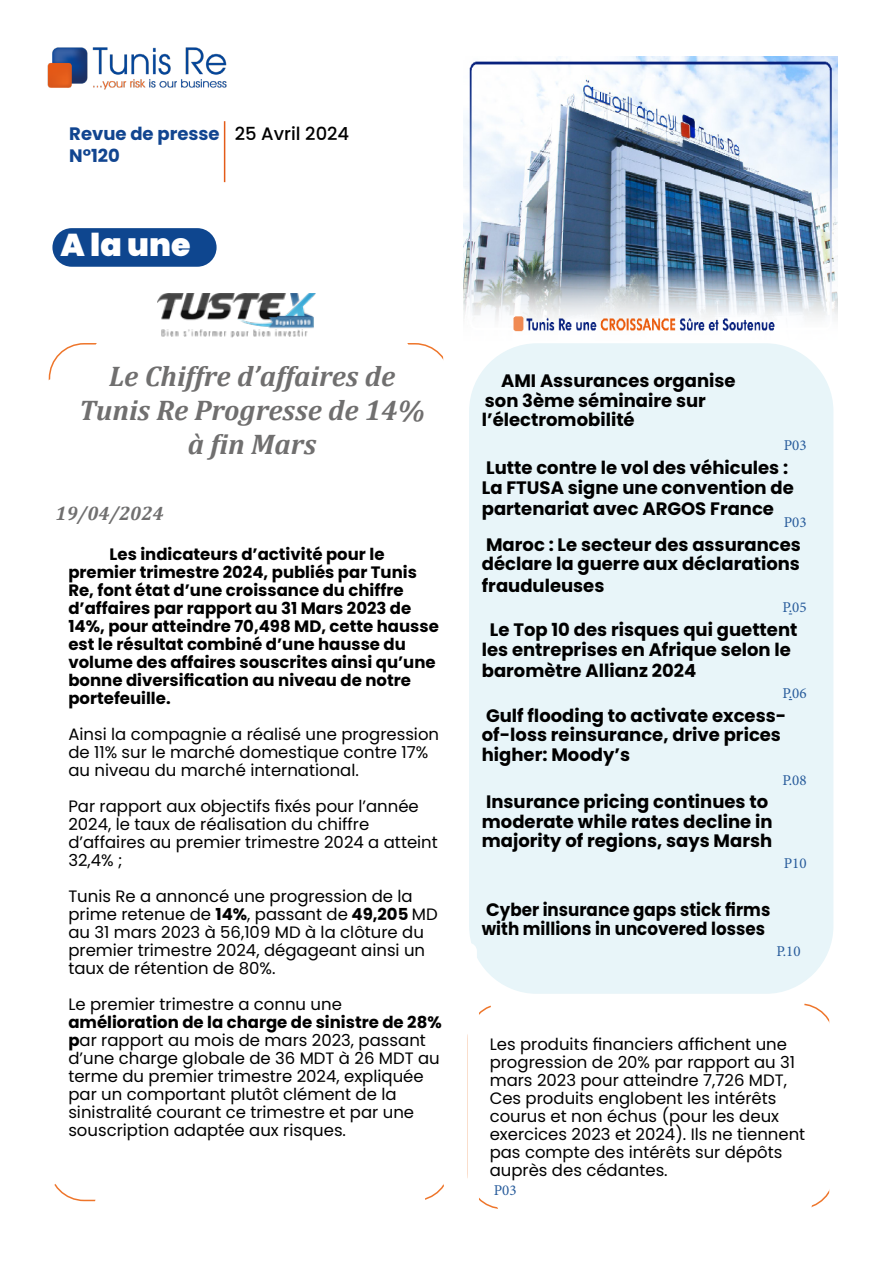
<style>
.page{position:relative;width:893px;height:1263px;background:#fff}
.page>*{position:absolute;margin:0;border:0;box-sizing:border-box;transform-origin:0 0}
.t1{font:900 31.5px "Poppins";color:#fff}
.t2{font:italic 700 28.5px/34.2px "Cambria";color:#706f6f;text-align:center}
.t3{font:italic 700 19.5px "Cambria";color:#706f6f}
.t4{font:700 18px/19.5px "Poppins";color:#000}
.t5{font:700 18px/21.6px "Poppins";color:#114590}
.t6{font:500 18px "Poppins";color:#000}
.t7{font:16.5px/18px "Poppins";color:#000}
.t8{font:700 16.5px/18px "Poppins";color:#000}
.t9{font:15px "Minion Pro";color:#275b9b}
.s1{font-weight:700}
</style>
<div class="page">
<div style="left:52px;top:228px;width:165px;height:39px;background:#0e468f;border-radius:19px"></div>
<hr style="left:224px;top:121px;width:1px;height:61px;background:#e45b18">
<div style="left:469px;top:343px;width:364px;height:651px;background:#e8f5f9;border-radius:68px"></div>
<img style="left:47px;top:47px;width:180px;height:43px">
<div style="left:460px;top:943px;width:17px;height:253px;background:#fff;border-radius:8px"></div>
<img style="left:157px;top:294px;width:158px;height:44px">
<img style="left:463px;top:57px;width:374px;height:275px">
<p class="t5" style="left:69px;top:123px;width:152px">Revue de presse<br>N°120</p>
<p class="t6" style="left:235px;top:123px;width:116px">25 Avril 2024</p>
<h1 class="t1" style="left:61px;top:227px;width:131px">A la une</h1>
<h2 class="t2" style="left:79px;top:358px;width:348px">Le Chiffre d’affaires de<br>Tunis Re Progresse de 14% à fin Mars</h2>
<p class="t3" style="left:56px;top:500px;width:110px">19/04/2024</p>
<p class="t8" style="left:68px;top:545px;width:372px;text-indent:41px">Les indicateurs d’activité pour le premier trimestre 2024, publiés par Tunis Re, font état d’une croissance du chiffre d’affaires par rapport au 31 Mars 2023 de 14%, pour atteindre 70,498 MD, cette hausse est le résultat combiné d’une hausse du volume des affaires souscrites ainsi qu’une bonne diversification au niveau de notre portefeuille.</p>
<p class="t7" style="left:68px;top:725px;width:372px">Ainsi la compagnie a réalisé une progression de 11% sur le marché domestique contre 17% au niveau du marché international.</p>
<p class="t7" style="left:68px;top:797px;width:371px">Par rapport aux objectifs fixés pour l’année 2024, le taux de réalisation du chiffre d’affaires au premier trimestre 2024 a atteint 32,4% ;</p>
<p class="t7" style="left:68px;top:887px;width:371px">Tunis Re a annoncé une progression de la prime retenue de <span class="s1">14%</span>, passant de <span class="s1">49,205</span> MD au 31 mars 2023 à 56,109 MD à la clôture du premier trimestre 2024, dégageant ainsi un taux de rétention de 80%.</p>
<p class="t7" style="left:68px;top:995px;width:275px">Le premier trimestre a connu une</p>
<p class="t7" style="left:68px;top:1013px;width:375px"><span class="s1">amélioration de la charge de sinistre de 28% p</span>ar rapport au mois de mars 2023, passant d’une charge globale de 36 MDT à 26 MDT au terme du premier trimestre 2024, expliquée par un comportant plutôt clément de la sinistralité courant ce trimestre et par une souscription adaptée aux risques.</p>
<p class="t4" style="left:482px;top:371px;width:255px;text-indent:19px">AMI Assurances organise son 3ème séminaire sur l’électromobilité</p>
<p class="t9" style="left:784px;top:435px;width:24px">P03</p>
<p class="t4" style="left:482px;top:458px;width:314px">Lutte contre le vol des véhicules :<br>La FTUSA signe une convention de</p>
<p class="t4" style="left:482px;top:499px;width:294px">partenariat avec ARGOS France</p>
<p class="t9" style="left:784px;top:512px;width:24px">P03</p>
<p class="t4" style="left:482px;top:535px;width:321px">Maroc : Le secteur des assurances déclare la guerre aux déclarations</p>
<p class="t4" style="left:482px;top:576px;width:124px">frauduleuses</p>
<p class="t9" style="left:782px;top:598px;width:26px">P.05</p>
<p class="t4" style="left:482px;top:620px;width:317px;text-align:center">Le Top 10 des risques qui guettent les entreprises en Afrique selon le</p>
<p class="t4" style="left:482px;top:661px;width:216px">baromètre Allianz 2024</p>
<p class="t9" style="left:782px;top:683px;width:26px">P.06</p>
<p class="t4" style="left:482px;top:706px;width:306px">Gulf flooding to activate excess&shy;of-loss reinsurance, drive prices higher: Moody’s</p>
<p class="t9" style="left:782px;top:770px;width:26px">P.08</p>
<p class="t4" style="left:482px;top:792px;width:292px">Insurance pricing continues to moderate while rates decline in majority of regions, says Marsh</p>
<p class="t9" style="left:784px;top:853px;width:24px">P10</p>
<p class="t4" style="left:482px;top:900px;width:290px">Cyber insurance gaps stick firms with millions in uncovered losses</p>
<p class="t9" style="left:776px;top:941px;width:26px">P.10</p>
<p class="t7" style="left:490px;top:1035px;width:317px">Les produits financiers affichent une progression de 20% par rapport au 31 mars 2023 pour atteindre 7,726 MDT, Ces produits englobent les intérêts courus et non échus (pour les deux exercices 2023 et 2024). Ils ne tiennent pas compte des intérêts sur dépôts auprès des cédantes.</p>
<p class="t9" style="left:494px;top:1180px;width:24px">P03</p>
</div>
